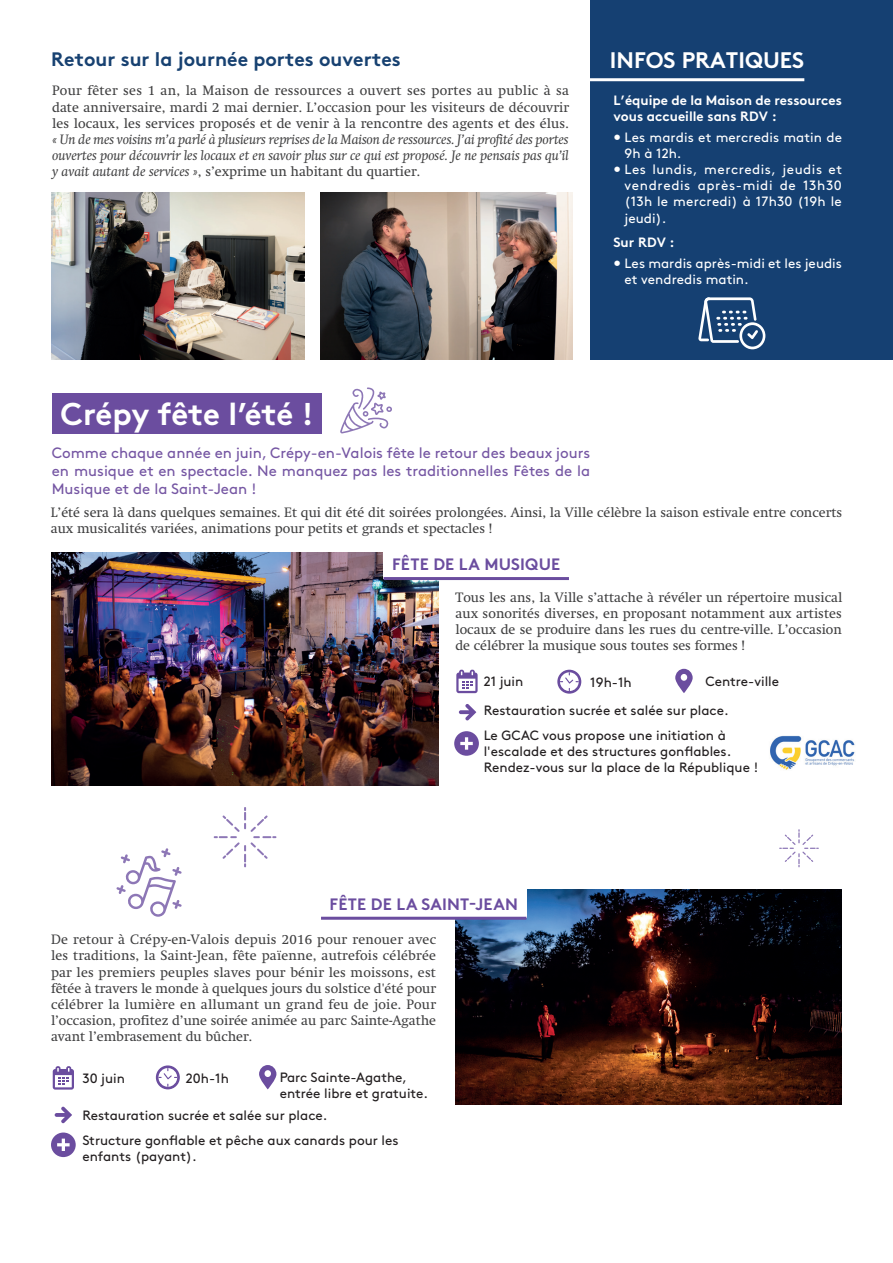
<style>
.page{position:relative;width:893px;height:1263px;background:#fff}
.page>*{position:absolute;margin:0;border:0;box-sizing:border-box;transform-origin:0 0}
.t1{font:700 31.5px "Brown Std";letter-spacing:-.01em;color:#fff}
.t2{font:700 22.5px "Brown Std";color:#fff}
.t3{font:700 19.5px "Brown Std";color:#174171}
.t4{font:700 16.5px "Brown Std";letter-spacing:.01em;color:#6b4d9f}
.t5{font:15px/18px "Brown Std";color:#7556a3;text-align:justify}
.t6{font:13.5px/16.2px "Swift";color:#3e3e3f;text-align:justify}
.t7{font:13.5px/16.2px "Brown Std";color:#231f20}
.t8{font:italic 13.5px/16.2px "Swift";color:#3e3e3f;text-align:justify}
.t9{font:13.5px/16.2px "Brown Std";letter-spacing:.005em;color:#fff}
.t10{font:700 13.5px/16.2px "Brown Std";color:#fff}
.s1{font-style:normal}
</style>
<div class="page">
<div style="left:590px;top:0;width:303px;height:360px;background:#154072"></div>
<img style="left:321px;top:192px;width:251px;height:168px">
<img style="left:51px;top:192px;width:254px;height:168px">
<hr style="left:581px;top:78px;width:223px;height:3px;background:#fff">
<svg style="left:698px;top:297px;width:67px;height:52px"></svg>
<div style="left:52px;top:393px;width:270px;height:40px;background:#6b4d9f"></div>
<img style="left:52px;top:552px;width:386px;height:233px">
<div style="left:384px;top:549px;width:185px;height:29px;background:#fff"></div>
<hr style="left:384px;top:577px;width:185px;height:3px;background:#6b4d9f">
<svg style="left:456px;top:670px;width:22px;height:23px"></svg>
<svg style="left:53px;top:1066px;width:21px;height:23px"></svg>
<svg style="left:259px;top:1065px;width:17px;height:24px"></svg>
<svg style="left:557px;top:669px;width:25px;height:25px"></svg>
<svg style="left:155px;top:1065px;width:25px;height:25px"></svg>
<svg style="left:459px;top:704px;width:17px;height:16px"></svg>
<div style="left:454px;top:731px;width:25px;height:25px;background:#6b4d9f;border-radius:50%"></div>
<svg style="left:460px;top:737px;width:13px;height:13px"></svg>
<div style="left:51px;top:1132px;width:25px;height:25px;background:#6b4d9f;border-radius:50%"></div>
<svg style="left:57px;top:1138px;width:13px;height:13px"></svg>
<img style="left:455px;top:889px;width:387px;height:215px">
<div style="left:321px;top:889px;width:205px;height:29px;background:#fff"></div>
<hr style="left:321px;top:917px;width:205px;height:3px;background:#6b4d9f">
<svg style="left:55px;top:1107px;width:17px;height:16px"></svg>
<svg style="left:675px;top:669px;width:18px;height:24px"></svg>
<svg style="left:116px;top:848px;width:66px;height:69px"></svg>
<svg style="left:340px;top:387px;width:52px;height:46px"></svg>
<svg style="left:214px;top:807px;width:62px;height:60px"></svg>
<svg style="left:779px;top:829px;width:40px;height:38px"></svg>
<img style="left:770px;top:735px;width:85px;height:35px">
<h3 class="t3" style="left:51px;top:48px;width:351px">Retour sur la journée portes ouvertes</h3>
<p class="t6" style="left:52px;top:83px;width:519px">Pour fêter ses 1 an, la Maison de ressources a ouvert ses portes au public à sa date anniversaire, mardi 2 mai dernier. L’occasion pour les visiteurs de découvrir les locaux, les services proposés et de venir à la rencontre des agents et des élus.</p>
<p class="t8" style="left:52px;top:131px;width:518px">« Un de mes voisins m’a parlé à plusieurs reprises de la Maison de ressources. J’ai profité des portes ouvertes pour découvrir les locaux et en savoir plus sur ce qui est proposé. Je ne pensais pas qu’il y avait autant de services »<span class="s1">, s’exprime un habitant du quartier.</span></p>
<h2 class="t2" style="left:610px;top:46px;width:196px">INFOS PRATIQUES</h2>
<p class="t10" style="left:613px;top:92px;width:230px">L’équipe de la Maison de ressources vous accueille sans RDV :</p>
<p class="t9" style="left:625px;top:129px;width:219px">Les mardis et mercredis matin de<br>9h à 12h.<br>Les lundis, mercredis, jeudis et vendredis après-midi de 13h30 (13h le mercredi) à 17h30 (19h le jeudi).</p>
<p class="t10" style="left:613px;top:234px;width:63px">Sur RDV :</p>
<p class="t9" style="left:625px;top:255px;width:219px">Les mardis après-midi et les jeudis et vendredis matin.</p>
<h1 class="t1" style="left:61px;top:395px;width:254px">Crépy fête l’été !</h1>
<p class="t5" style="left:52px;top:444px;width:540px">Comme chaque année en juin, Crépy-en-Valois fête le retour des beaux jours en musique et en spectacle. Ne manquez pas les traditionnelles Fêtes de la Musique et de la Saint-Jean !</p>
<p class="t6" style="left:51px;top:504px;width:793px">L’été sera là dans quelques semaines. Et qui dit été dit soirées prolongées. Ainsi, la Ville célèbre la saison estivale entre concerts aux musicalités variées, animations pour petits et grands et spectacles !</p>
<p class="t4" style="left:392px;top:554px;width:170px">FÊTE DE LA MUSIQUE</p>
<p class="t6" style="left:455px;top:589px;width:388px">Tous les ans, la Ville s’attache à révéler un répertoire musical aux sonorités diverses, en proposant notamment aux artistes locaux de se produire dans les rues du centre-ville. L’occasion de célébrer la musique sous toutes ses formes !</p>
<p class="t7" style="left:590px;top:674px;width:43px">19h-1h</p>
<p class="t7" style="left:705px;top:673px;width:75px">Centre-ville</p>
<p class="t7" style="left:484px;top:667px;width:247px;line-height:29px">21 juin<br>Restauration sucrée et salée sur place.</p>
<p class="t7" style="left:484px;top:727px;width:276px">Le GCAC vous propose une initiation à l'escalade et des structures gonflables.<br>Rendez-vous sur la place de la République !</p>
<p class="t4" style="left:330px;top:894px;width:190px">FÊTE DE LA SAINT-JEAN</p>
<p class="t6" style="left:51px;top:931px;width:387px">De retour à Crépy-en-Valois depuis 2016 pour renouer avec les traditions, la Saint-Jean, fête païenne, autrefois célébrée par les premiers peuples slaves pour bénir les moissons, est fêtée à travers le monde à quelques jours du solstice d'été pour célébrer la lumière en allumant un grand feu de joie. Pour l’occasion, profitez d’une soirée animée au parc Sainte-Agathe avant l’embrasement du bûcher.</p>
<p class="t7" style="left:186px;top:1070px;width:45px">20h-1h</p>
<p class="t7" style="left:280px;top:1069px;width:150px">Parc Sainte-Agathe, entrée libre et gratuite.</p>
<p class="t7" style="left:82px;top:1070px;width:44px">30 juin</p>
<p class="t7" style="left:82px;top:1103px;width:318px;line-height:24.8px">Restauration sucrée et salée sur place.<br>Structure gonflable et pêche aux canards pour les</p>
<p class="t7" style="left:82px;top:1149px;width:116px">enfants (payant).</p>
</div>
